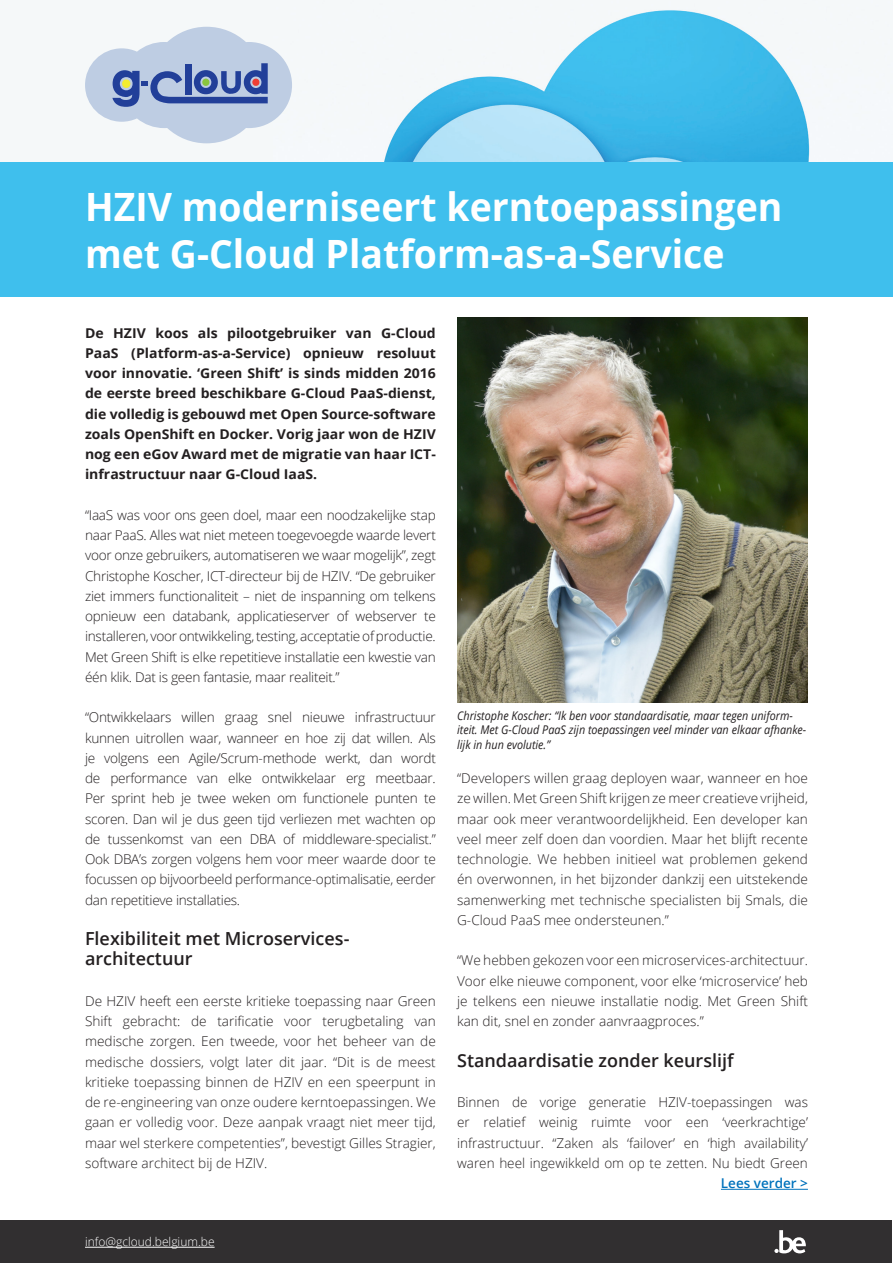
<style>
.page{position:relative;width:893px;height:1263px;background:#fff}
.page>*{position:absolute;margin:0;border:0;box-sizing:border-box;transform-origin:0 0}
.t1{font:700 39px/46.8px "Open Sans";color:#fff;scale:.96 1}
.titre{font:600 18px/20.2px "Open Sans";color:#231f20}
.t2{font:300 13.5px/20.2px "Open Sans";color:#231f20;text-align:justify}
.t3{font:700 13.5px/20.2px "Open Sans";color:#231f20;text-align:justify;scale:1.04 1}
.t4{font:600 13.5px "Open Sans";color:#0072bc}
.t5{font:italic 12px/14.4px "Open Sans";color:#231f20;scale:.9 1}
.t6{font:300 12px "Open Sans";color:#fff}
</style>
<div class="page">
<div style="left:0;top:1220px;width:892px;height:43px;background:#312f30"></div>
<div style="left:0;top:0;width:893px;height:163px;background:#f5f8f9"></div>
<img style="left:384px;top:10px;width:426px;height:152px">
<hr style="left:0;top:162px;width:893px;height:1px;background:#312f30">
<hr style="left:721px;top:1189px;width:87px;height:1px;background:#0072bc">
<svg style="left:774px;top:1230px;width:32px;height:23px"></svg>
<hr style="left:85px;top:1247px;width:130px;height:1px;background:#fff">
<svg style="left:85px;top:27px;width:207px;height:116px"></svg>
<div style="left:0;top:163px;width:893px;height:134px;background:#3fbfed"></div>
<img style="left:457px;top:317px;width:351px;height:385px">
<p class="t1" style="left:85px;top:183px;width:728px">HZIV moderniseert kerntoepassingen met G-Cloud Platform-as-a-Service</p>
<p class="t3" style="left:85px;top:322px;width:339px">De HZIV koos als pilootgebruiker van G-Cloud PaaS (Platform-as-a-Service) opnieuw resoluut voor innovatie. ‘Green Shift’ is sinds midden 2016 de eerste breed beschikbare G-Cloud PaaS-dienst, die volledig is gebouwd met Open Source-software zoals OpenShift en Docker. Vorig jaar won de HZIV nog een eGov Award met de migratie van haar ICT&shy;infrastructuur naar G-Cloud IaaS.</p>
<p class="t2" style="left:85px;top:504px;width:352px">“IaaS was voor ons geen doel, maar een noodzakelijke stap naar PaaS. Alles wat niet meteen toegevoegde waarde levert voor onze gebruikers, automatiseren we waar mogelijk”, zegt Christophe Koscher, ICT-directeur bij de HZIV. “De gebruiker ziet immers functionaliteit – niet de inspanning om telkens opnieuw een databank, applicatieserver of webserver te installeren, voor ontwikkeling, testing, acceptatie of productie.<br>Met Green Shift is elke repetitieve installatie een kwestie van één klik. Dat is geen fantasie, maar realiteit.”</p>
<p class="t2" style="left:85px;top:707px;width:352px">“Ontwikkelaars willen graag snel nieuwe infrastructuur kunnen uitrollen waar, wanneer en hoe zij dat willen. Als je volgens een Agile/Scrum-methode werkt, dan wordt de performance van elke ontwikkelaar erg meetbaar.<br>Per sprint heb je twee weken om functionele punten te scoren. Dan wil je dus geen tijd verliezen met wachten op de tussenkomst van een DBA of middleware-specialist.” Ook DBA’s zorgen volgens hem voor meer waarde door te focussen op bijvoorbeeld performance-optimalisatie, eerder dan repetitieve installaties.</p>
<p class="titre" style="left:85px;top:928px;width:266px">Flexibiliteit met Microservices&shy;architectuur</p>
<p class="t2" style="left:85px;top:990px;width:352px">De HZIV heeft een eerste kritieke toepassing naar Green Shift gebracht: de tarificatie voor terugbetaling van medische zorgen. Een tweede, voor het beheer van de medische dossiers, volgt later dit jaar. “Dit is de meest kritieke toepassing binnen de HZIV en een speerpunt in de re-engineering van onze oudere kerntoepassingen. We gaan er volledig voor. Deze aanpak vraagt niet meer tijd, maar wel sterkere competenties”, bevestigt Gilles Stragier, software architect bij de HZIV.</p>
<p class="t6" style="left:85px;top:1234px;width:131px">info@gcloud.belgium.be</p>
<p class="t5" style="left:457px;top:708px;width:389px">Christophe Koscher: “Ik ben voor standaardisatie, maar tegen uniform&shy;iteit. Met G-Cloud PaaS zijn toepassingen veel minder van elkaar afhanke&shy;lijk in hun evolutie.”</p>
<p class="t2" style="left:457px;top:768px;width:352px">“Developers willen graag deployen waar, wanneer en hoe ze willen. Met Green Shift krijgen ze meer creatieve vrijheid, maar ook meer verantwoordelijkheid. Een developer kan veel meer zelf doen dan voordien. Maar het blijft recente technologie. We hebben initieel wat problemen gekend én overwonnen, in het bijzonder dankzij een uitstekende samenwerking met technische specialisten bij Smals, die G-Cloud PaaS mee ondersteunen.”</p>
<p class="t2" style="left:457px;top:950px;width:352px">“We hebben gekozen voor een microservices-architectuur.<br>Voor elke nieuwe component, voor elke ‘microservice’ heb je telkens een nieuwe installatie nodig. Met Green Shift kan dit, snel en zonder aanvraagproces.”</p>
<p class="titre" style="left:457px;top:1049px;width:278px">Standaardisatie zonder keurslijf</p>
<p class="t2" style="left:457px;top:1092px;width:352px">Binnen de vorige generatie HZIV-toepassingen was er relatief weinig ruimte voor een ‘veerkrachtige’ infrastructuur. “Zaken als ‘failover’ en ‘high availability’ waren heel ingewikkeld om op te zetten. Nu biedt Green</p>
<p class="t4" style="left:721px;top:1174px;width:89px">Lees verder &gt;</p>
</div>
